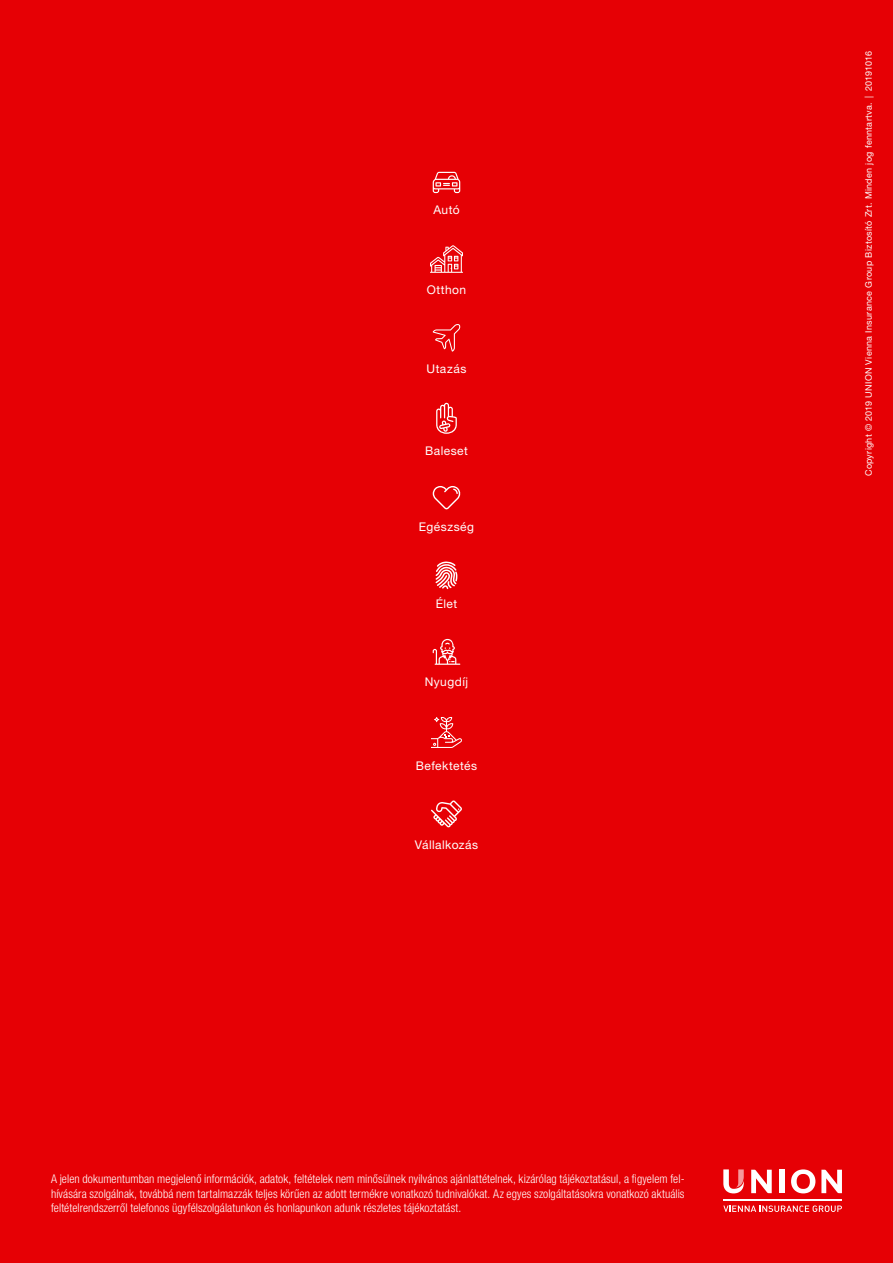
<style>
.page{position:relative;width:893px;height:1263px;background:#e60005}
.page>*{position:absolute;margin:0;border:0;box-sizing:border-box;transform-origin:0 0}
.t1{font:300 condensed 12px/14.4px "Helvetica Neue LT Pro";letter-spacing:.005em;color:#fff;text-align:justify}
.t2{font:12px "Helvetica Neue LT Pro";letter-spacing:.04em;color:#fff}
.t3{font:9px "Helvetica Neue LT Pro";letter-spacing:.03em;color:#fff}
</style>
<div class="page">
<hr style="left:723px;top:1199px;width:119px;height:2px;background:#fff">
<svg style="left:723px;top:1205px;width:119px;height:7px"></svg>
<svg style="left:751px;top:1170px;width:21px;height:23px"></svg>
<div style="left:780px;top:1170px;width:5px;height:23px;background:#fff"></div>
<svg style="left:791px;top:1169px;width:24px;height:24px"></svg>
<svg style="left:821px;top:1170px;width:21px;height:23px"></svg>
<svg style="left:723px;top:1169px;width:21px;height:24px"></svg>
<svg style="left:435px;top:561px;width:22px;height:28px"></svg>
<svg style="left:436px;top:403px;width:21px;height:31px"></svg>
<svg style="left:433px;top:486px;width:28px;height:23px"></svg>
<svg style="left:431px;top:717px;width:31px;height:31px"></svg>
<svg style="left:433px;top:639px;width:27px;height:26px"></svg>
<svg style="left:433px;top:172px;width:27px;height:21px"></svg>
<svg style="left:430px;top:245px;width:33px;height:28px"></svg>
<svg style="left:433px;top:324px;width:27px;height:28px"></svg>
<svg style="left:431px;top:800px;width:31px;height:27px"></svg>
<p class="t2" style="left:433px;top:203px;width:28px">Autó</p>
<p class="t2" style="left:427px;top:283px;width:41px">Otthon</p>
<p class="t2" style="left:427px;top:361px;width:41px">Utazás</p>
<p class="t2" style="left:425px;top:444px;width:44px">Baleset</p>
<p class="t2" style="left:419px;top:519px;width:57px">Egészség</p>
<p class="t2" style="left:436px;top:597px;width:23px">Élet</p>
<p class="t2" style="left:425px;top:675px;width:45px">Nyugdíj</p>
<p class="t2" style="left:416px;top:758px;width:63px">Befektetés</p>
<p class="t2" style="left:415px;top:837px;width:65px">Vállalkozás</p>
<p class="t1" style="left:51px;top:1171px;width:635px">A jelen dokumentumban megjelenő információk, adatok, feltételek nem minősülnek nyilvános ajánlattételnek, kizárólag tájékoztatásul, a figyelem fel&shy;hívására szolgálnak, továbbá nem tartalmazzák teljes körűen az adott termékre vonatkozó tudnivalókat. Az egyes szolgáltatásokra vonatkozó aktuális feltételrendszerről telefonos ügyfélszolgálatunkon és honlapunkon adunk részletes tájékoztatást.</p>
<p class="t3" style="left:863px;top:476px;width:427px;rotate:-90deg">Copyright © 2019 UNION Vienna Insurance Group Biztosító Zrt. Minden jog fenntartva. | 20191016</p>
</div>
